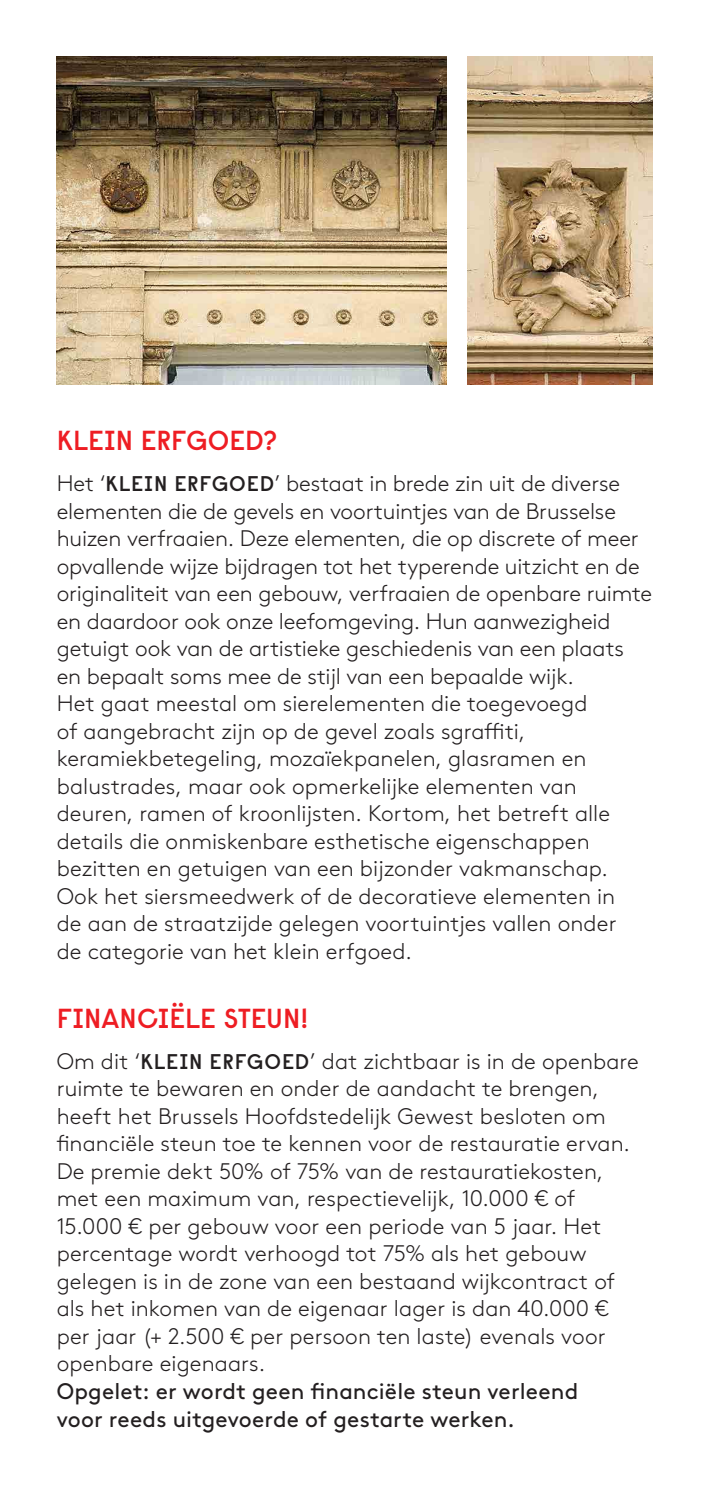
<style>
.page{position:relative;width:709px;height:1489px;background:#fff}
.page>*{position:absolute;margin:0;border:0;box-sizing:border-box;transform-origin:0 0}
.Titre{font:600 27.5px "Raisonne";color:#ee1d23}
.BODY{font:300 22.5px/27.5px "Brown";color:#231f20}
.BODY-2{font:22.5px/27.5px "Brown";letter-spacing:.005em;color:#231f20}
.s1{font-family:"Raisonne";font-weight:600;font-size:21.25px}
</style>
<div class="page">
<img style="left:468px;top:57px;width:184px;height:327px">
<img style="left:57px;top:57px;width:389px;height:327px">
<p class="Titre" style="left:57px;top:422px;width:222px">KLEIN ERFGOED?</p>
<p class="BODY" style="left:57px;top:468px;width:597px">Het ‘<span class="s1">KLEIN ERFGOED</span>’ bestaat in brede zin uit de diverse elementen die de gevels en voortuintjes van de Brusselse huizen verfraaien. Deze elementen, die op discrete of meer opvallende wijze bijdragen tot het typerende uitzicht en de originaliteit van een gebouw, verfraaien de openbare ruimte en daardoor ook onze leefomgeving. Hun aanwezigheid getuigt ook van de artistieke geschiedenis van een plaats en bepaalt soms mee de stijl van een bepaalde wijk.</p>
<p class="BODY" style="left:57px;top:688px;width:561px">Het gaat meestal om sierelementen die toegevoegd<br>of aangebracht zijn op de gevel zoals sgraffiti, keramiekbetegeling, mozaïekpanelen, glasramen en balustrades, maar ook opmerkelijke elementen van deuren, ramen of kroonlijsten. Kortom, het betreft alle details die onmiskenbare esthetische eigenschappen bezitten en getuigen van een bijzonder vakmanschap.<br>Ook het siersmeedwerk of de decoratieve elementen in de aan de straatzijde gelegen voortuintjes vallen onder de categorie van het klein erfgoed.</p>
<p class="Titre" style="left:57px;top:1000px;width:253px">FINANCIËLE STEUN!</p>
<p class="BODY" style="left:57px;top:1045px;width:583px">Om dit ‘<span class="s1">KLEIN ERFGOED</span>’ dat zichtbaar is in de openbare ruimte te bewaren en onder de aandacht te brengen, heeft het Brussels Hoofdstedelijk Gewest besloten om financiële steun toe te kennen voor de restauratie ervan.</p>
<p class="BODY" style="left:57px;top:1155px;width:560px">De premie dekt 50% of 75% van de restauratiekosten, met een maximum van, respectievelijk, 10.000 € of 15.000 € per gebouw voor een periode van 5 jaar. Het percentage wordt verhoogd tot 75% als het gebouw gelegen is in de zone van een bestaand wijkcontract of als het inkomen van de eigenaar lager is dan 40.000 € per jaar (+ 2.500 € per persoon ten laste) evenals voor openbare eigenaars.</p>
<p class="BODY-2" style="left:57px;top:1375px;width:523px">Opgelet: er wordt geen financiële steun verleend voor reeds uitgevoerde of gestarte werken.</p>
</div>
